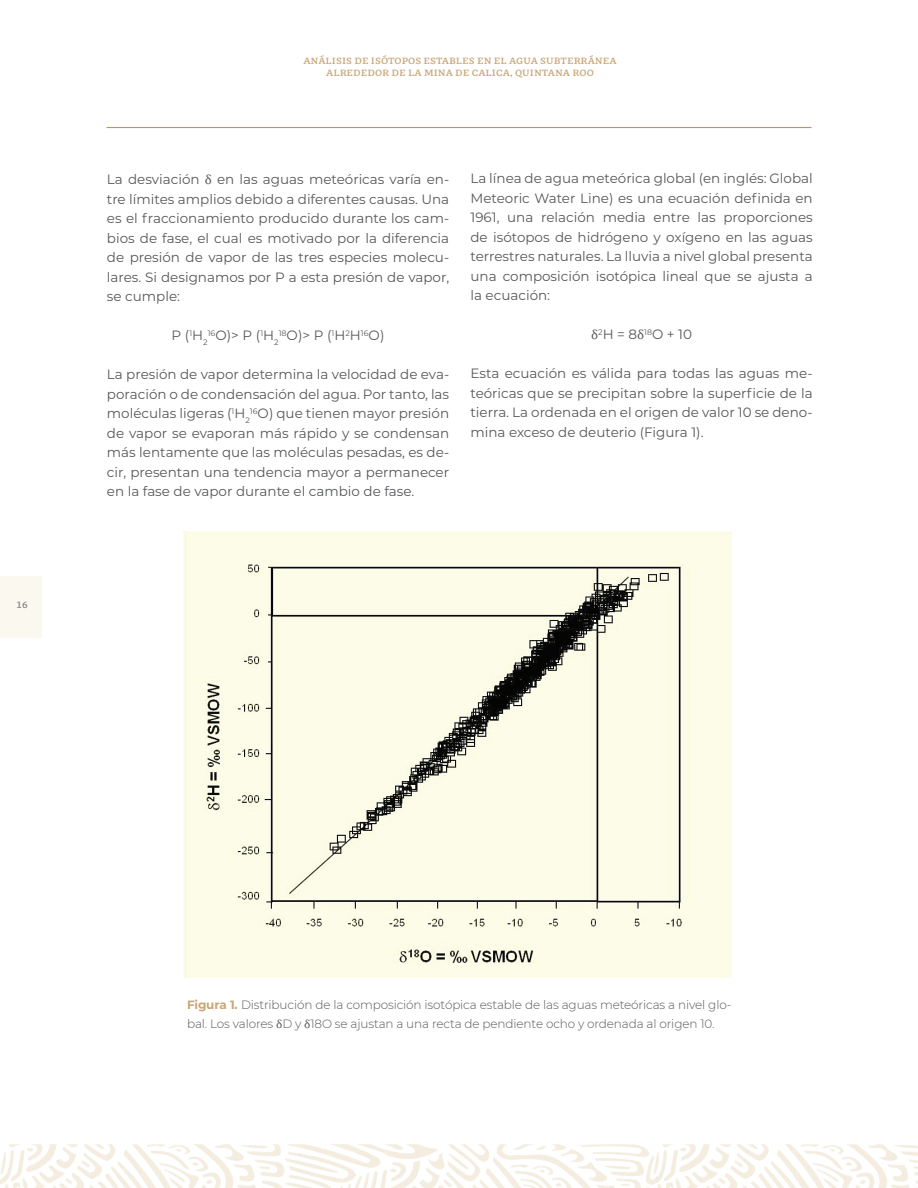
<style>
.page{position:relative;width:918px;height:1188px;background:#fff}
.page>*{position:absolute;margin:0;border:0;box-sizing:border-box;transform-origin:0 0}
.t1{font:13.5px/19.5px "Montserrat";color:#57585a;text-align:justify}
.t2{font:300 12px/19.5px "Montserrat";letter-spacing:-.01em;color:#57585a}
.t3{font:700 9px/12px "GMX";letter-spacing:.01em;color:#c8a676;text-align:center}
.t4{font:700 9px "GMX";color:#868685}
.s1{font-family:"Cambria"}
.s2{font-weight:700;color:#c8a676}
.s3{font-family:"Cambria";font-weight:400}
</style>
<div class="page">
<hr style="left:106px;top:127px;width:706px;height:1px;background:#bd955c">
<div style="left:0;top:576px;width:41px;height:62px;background:#fbf8f0"></div>
<img style="left:0;top:1145px;width:918px;height:43px">
<img style="left:184px;top:532px;width:547px;height:446px">
<p class="t4" style="left:17px;top:600px;width:13px">16</p>
<p class="t3" style="left:303px;top:55px;width:315px">ANÁLISIS DE ISÓTOPOS ESTABLES EN EL AGUA SUBTERRÁNEA<br>ALREDEDOR DE LA MINA DE CALICA, QUINTANA ROO</p>
<p class="t1" style="left:107px;top:169px;width:344px">La desviación <span class="s1">δ</span> en las aguas meteóricas varía en&shy;tre límites amplios debido a diferentes causas. Una es el fraccionamiento producido durante los cam&shy;bios de fase, el cual es motivado por la diferencia de presión de vapor de las tres especies molecu&shy;lares. Si designamos por P a esta presión de vapor, se cumple:</p>
<p class="t1" style="left:172px;top:325px;width:214px">P (<sup>1</sup>H<sub>2</sub><sup>16</sup>O)&gt; P (<sup>1</sup>H<sub>2</sub><sup>18</sup>O)&gt; P (<sup>1</sup>H<sup>2</sup>H<sup>16</sup>O)</p>
<p class="t1" style="left:107px;top:364px;width:344px">La presión de vapor determina la velocidad de eva&shy;poración o de condensación del agua. Por tanto, las moléculas ligeras (<sup>1</sup>H<sub>2</sub><sup>16</sup>O) que tienen mayor presión de vapor se evaporan más rápido y se condensan más lentamente que las moléculas pesadas, es de&shy;cir, presentan una tendencia mayor a permanecer en la fase de vapor durante el cambio de fase.</p>
<p class="t1" style="left:470px;top:168px;width:344px">La línea de agua meteórica global (en inglés: Global Meteoric Water Line) es una ecuación definida en 1961, una relación media entre las proporciones de isótopos de hidrógeno y oxígeno en las aguas terrestres naturales. La lluvia a nivel global presenta una composición isotópica lineal que se ajusta a la ecuación:</p>
<p class="t1" style="left:591px;top:324px;width:102px"><span class="s1">δ</span><sup>2</sup>H = 8<span class="s1">δ</span><sup>18</sup>O + 10</p>
<p class="t1" style="left:470px;top:363px;width:344px">Esta ecuación es válida para todas las aguas me&shy;teóricas que se precipitan sobre la superficie de la tierra. La ordenada en el origen de valor 10 se deno&shy;mina exceso de deuterio (Figura 1).</p>
<p class="t2" style="left:187px;top:995px;width:546px"><span class="s2">Figura 1.</span> Distribución de la composición isotópica estable de las aguas meteóricas a nivel glo&shy;bal. Los valores <span class="s3">δ</span>D y <span class="s3">δ</span>18O se ajustan a una recta de pendiente ocho y ordenada al origen 10.</p>
</div>
